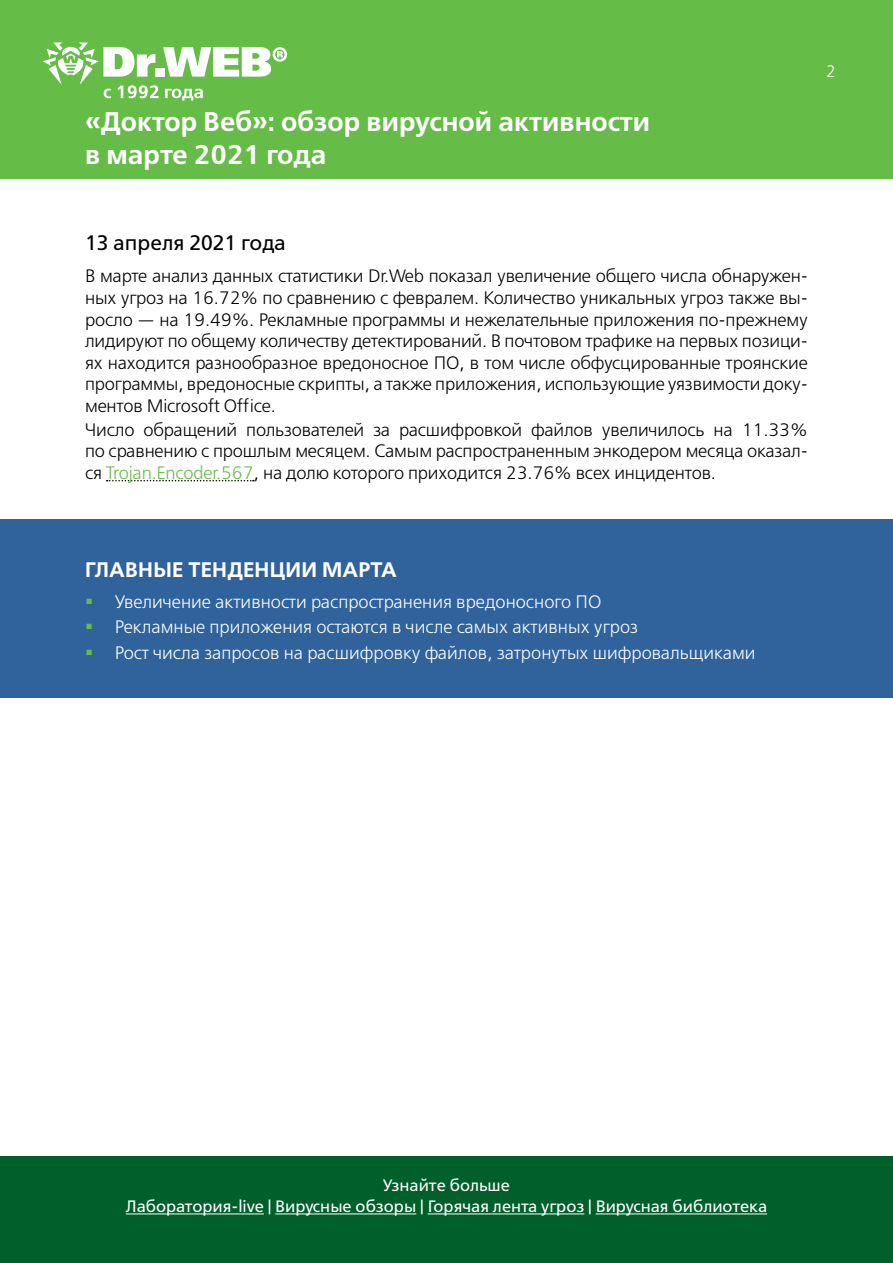
<style>
.page{position:relative;width:893px;height:1263px;background:#fff}
.page>*{position:absolute;margin:0;border:0;box-sizing:border-box;transform-origin:0 0}
.t1{font:600 27px/32.4px "Free Set";color:#fff}
.t2{font:600 21px "Free Set";color:#fff}
.t3{font:21px "Free Set";color:#000}
.t4{font:300 18px/21.6px "Free Set";letter-spacing:-.01em;color:#000;text-align:justify}
.t5{font:300 18px "Free Set";color:#fff}
.t6{font:16.5px/21.6px "Free Set";color:#fff;text-align:center}
.t7{font:300 16.5px "Free Set";color:#fff}
.s1{color:#65bc46}
</style>
<div class="page">
<div style="left:0;top:0;width:893px;height:179px;background:#65bc46"></div>
<svg style="left:43px;top:43px;width:244px;height:58px"></svg>
<div style="left:0;top:1157px;width:893px;height:106px;background:#005f2a"></div>
<hr style="left:126px;top:1213px;width:138px;height:1px;background:#fff">
<hr style="left:275px;top:1213px;width:141px;height:1px;background:#fff">
<hr style="left:428px;top:1213px;width:156px;height:1px;background:#fff">
<hr style="left:596px;top:1213px;width:171px;height:1px;background:#fff">
<div style="left:0;top:519px;width:893px;height:179px;background:#30629b"></div>
<svg style="left:107px;top:480px;width:147px;height:1px"></svg>
<h1 class="t1" style="left:85px;top:105px;width:567px">«Доктор Веб»: обзор вирусной активности в марте 2021 года</h1>
<p class="t7" style="left:826px;top:61px;width:12px">2</p>
<p class="t3" style="left:85px;top:229px;width:202px">13 апреля 2021 года</p>
<p class="t4" style="left:85px;top:265px;width:724px">В марте анализ данных статистики Dr.Web показал увеличение общего числа обнаружен&shy;ных угроз на 16.72% по сравнению с февралем. Количество уникальных угроз также вы&shy;росло — на 19.49%. Рекламные программы и нежелательные приложения по-прежнему лидируют по общему количеству детектирований. В почтовом трафике на первых позици&shy;ях находится разнообразное вредоносное ПО, в том числе обфусцированные троянские программы, вредоносные скрипты, а также приложения, использующие уязвимости доку&shy;ментов Microsoft Office.</p>
<p class="t4" style="left:85px;top:418px;width:724px">Число обращений пользователей за расшифровкой файлов увеличилось на 11.33% по сравнению с прошлым месяцем. Самым распространенным энкодером месяца оказал&shy;ся <span class="s1">Trojan.Encoder.567</span>, на долю которого приходится 23.76% всех инцидентов.</p>
<p class="t2" style="left:85px;top:556px;width:313px">Главные тенденции марта</p>
<p class="t5" style="left:85px;top:590px;width:518px"><span class="s1">▪</span> Увеличение активности распространения вредоносного ПО</p>
<p class="t5" style="left:85px;top:616px;width:555px"><span class="s1">▪</span> Рекламные приложения остаются в числе самых активных угроз</p>
<p class="t5" style="left:85px;top:642px;width:672px"><span class="s1">▪</span> Рост числа запросов на расшифровку файлов, затронутых шифровальщиками</p>
<p class="t6" style="left:126px;top:1174px;width:643px">Узнайте больше<br>Лаборатория-live | Вирусные обзоры | Горячая лента угроз | Вирусная библиотека</p>
</div>
